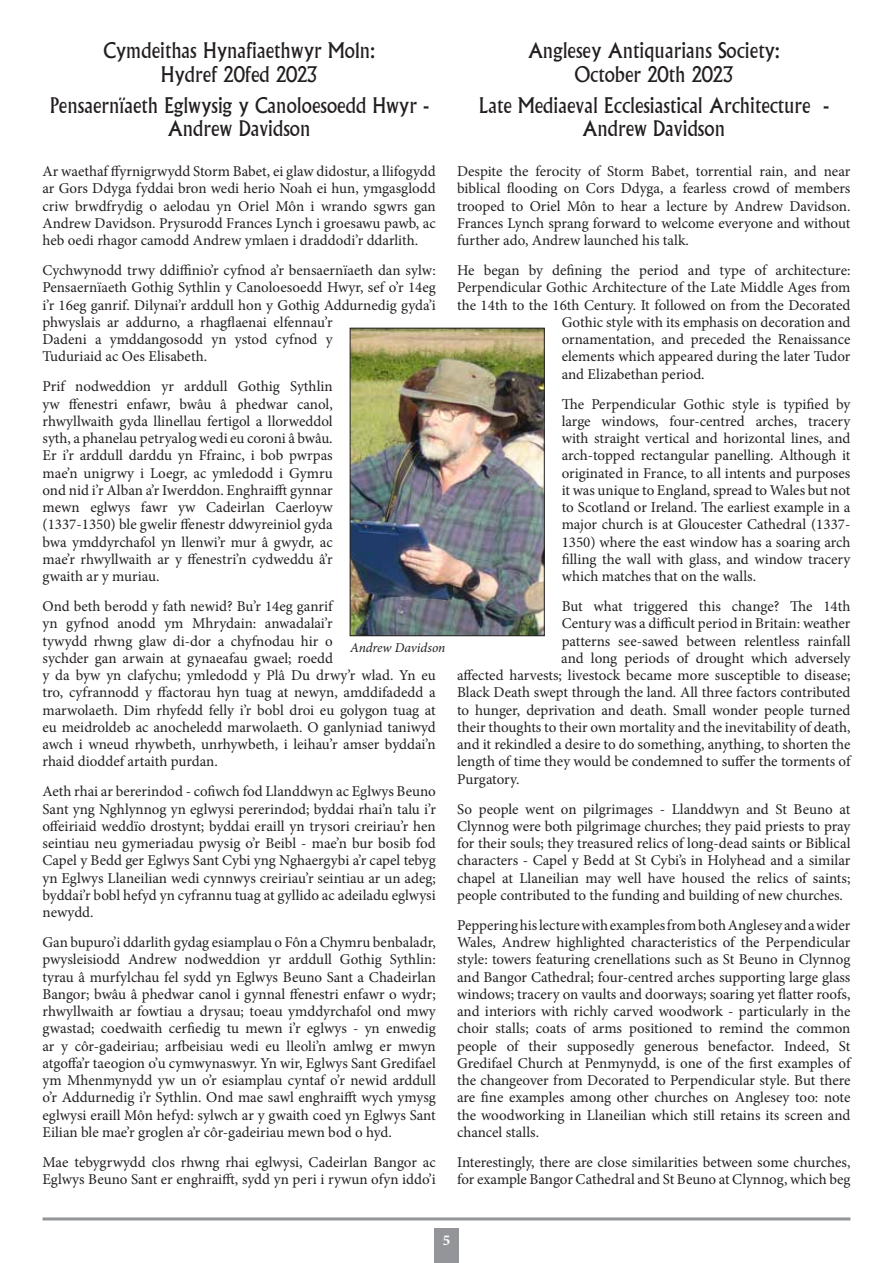
<style>
.page{position:relative;width:893px;height:1263px;background:#fff}
.page>*{position:absolute;margin:0;border:0;box-sizing:border-box;transform-origin:0 0}
.t1{font:21px/23.1px "Albertus";color:#231f20;text-align:center;scale:.9 1}
.t2{font:15px/17.2px "Minion Pro";color:#231f20;text-align:justify}
.t3{font:700 15px "Minion Pro";color:#fff}
.t4{font:italic 13.5px "Minion Pro";letter-spacing:-.005em;color:#231f20}
</style>
<div class="page">
<hr style="left:43px;top:1217px;width:807px;height:3px;background:#939598">
<div style="left:434px;top:1228px;width:25px;height:35px;background:#939598"></div>
<img style="left:352px;top:330px;width:191px;height:304px">
<div style="left:350px;top:328px;width:195px;height:308px;border:1px solid #231f20"></div>
<h1 class="t1" style="left:103px;top:40px;width:303px">Cymdeithas Hynafiaethwyr Mo1n:<br>Hydref 20fed 2023</h1>
<h1 class="t1" style="left:50px;top:94px;width:423px">Pensaernïaeth Eglwysig y Canoloesoedd Hwyr -<br>Andrew Davidson</h1>
<p class="t2" style="left:43px;top:163px;width:395px">Ar waethaf ffyrnigrwydd Storm Babet, ei glaw didostur, a llifogydd ar Gors Ddyga fyddai bron wedi herio Noah ei hun, ymgasglodd criw brwdfrydig o aelodau yn Oriel Môn i wrando sgwrs gan Andrew Davidson. Prysurodd Frances Lynch i groesawu pawb, ac heb oedi rhagor camodd Andrew ymlaen i draddodi’r ddarlith.</p>
<p class="t2" style="left:43px;top:262px;width:395px;text-align:left">Cychwynodd trwy ddiffinio’r cyfnod a’r bensaernïaeth dan sylw:<br>Pensaernïaeth Gothig Sythlin y Canoloesoedd Hwyr, sef o’r 14eg i’r 16eg ganrif. Dilynai’r arddull hon y Gothig Addurnedig gyda’i phwyslais ar addurno, a rhagflaenai elfennau’r<br>Dadeni a ymddangosodd yn ystod cyfnod y<br>Tuduriaid ac Oes Elisabeth.</p>
<p class="t2" style="left:43px;top:378px;width:292px">Prif nodweddion yr arddull Gothig Sythlin yw ffenestri enfawr, bwâu â phedwar canol, rhwyllwaith gyda llinellau fertigol a llorweddol syth, a phanelau petryalog wedi eu coroni â bwâu.<br>Er i’r arddull darddu yn Ffrainc, i bob pwrpas mae’n unigrwy i Loegr, ac ymledodd i Gymru ond nid i’r Alban a’r Iwerddon. Enghraifft gynnar mewn eglwys fawr yw Cadeirlan Caerloyw (1337-1350) ble gwelir ffenestr ddwyreiniol gyda bwa ymddyrchafol yn llenwi’r mur â gwydr, ac mae’r rhwyllwaith ar y ffenestri’n cydweddu â’r gwaith ar y muriau.</p>
<p class="t2" style="left:43px;top:598px;width:395px;text-align:left">Ond beth berodd y fath newid? Bu’r 14eg ganrif<br>yn gyfnod anodd ym Mhrydain: anwadalai’r<br>tywydd rhwng glaw di-dor a chyfnodau hir o<br>sychder gan arwain at gynaeafau gwael; roedd<br>y da byw yn clafychu; ymledodd y Plâ Du drwy’r wlad. Yn eu tro, cyfrannodd y ffactorau hyn tuag at newyn, amddifadedd a marwolaeth. Dim rhyfedd felly i’r bobl droi eu golygon tuag at eu meidroldeb ac anocheledd marwolaeth. O ganlyniad taniwyd awch i wneud rhywbeth, unrhywbeth, i leihau’r amser byddai’n rhaid dioddef artaith purdan.</p>
<p class="t2" style="left:43px;top:783px;width:395px">Aeth rhai ar bererindod - cofiwch fod Llanddwyn ac Eglwys Beuno Sant yng Nghlynnog yn eglwysi pererindod; byddai rhai’n talu i’r offeiriaid weddïo drostynt; byddai eraill yn trysori creiriau’r hen seintiau neu gymeriadau pwysig o’r Beibl - mae’n bur bosib fod Capel y Bedd ger Eglwys Sant Cybi yng Nghaergybi a’r capel tebyg yn Eglwys Llaneilian wedi cynnwys creiriau’r seintiau ar un adeg; byddai’r bobl hefyd yn cyfrannu tuag at gyllido ac adeiladu eglwysi newydd.</p>
<p class="t2" style="left:43px;top:934px;width:395px">Gan bupuro’i ddarlith gydag esiamplau o Fôn a Chymru benbaladr, pwysleisiodd Andrew nodweddion yr arddull Gothig Sythlin: tyrau â murfylchau fel sydd yn Eglwys Beuno Sant a Chadeirlan Bangor; bwâu â phedwar canol i gynnal ffenestri enfawr o wydr; rhwyllwaith ar fowtiau a drysau; toeau ymddyrchafol ond mwy gwastad; coedwaith cerfiedig tu mewn i’r eglwys - yn enwedig ar y côr-gadeiriau; arfbeisiau wedi eu lleoli’n amlwg er mwyn atgoffa’r taeogion o’u cymwynaswyr. Yn wir, Eglwys Sant Gredifael ym Mhenmynydd yw un o’r esiamplau cyntaf o’r newid arddull o’r Addurnedig i’r Sythlin. Ond mae sawl enghraifft wych ymysg eglwysi eraill Môn hefyd: sylwch ar y gwaith coed yn Eglwys Sant Eilian ble mae’r groglen a’r côr-gadeiriau mewn bod o hyd.</p>
<p class="t2" style="left:43px;top:1153px;width:395px">Mae tebygrwydd clos rhwng rhai eglwysi, Cadeirlan Bangor ac<br>Eglwys Beuno Sant er enghraifft, sydd yn peri i rywun ofyn iddo’i</p>
<p class="t4" style="left:350px;top:639px;width:97px">Andrew Davidson</p>
<h1 class="t1" style="left:528px;top:40px;width:281px">Anglesey Antiquarians Society:<br>October 20th 2023</h1>
<h1 class="t1" style="left:479px;top:94px;width:390px">Late Mediaeval Ecclesiastical Architecture -<br>Andrew Davidson</h1>
<p class="t2" style="left:457px;top:163px;width:395px">Despite the ferocity of Storm Babet, torrential rain, and near biblical flooding on Cors Ddyga, a fearless crowd of members trooped to Oriel Môn to hear a lecture by Andrew Davidson.<br>Frances Lynch sprang forward to welcome everyone and without further ado, Andrew launched his talk.</p>
<p class="t2" style="left:457px;top:262px;width:395px">He began by defining the period and type of architecture:</p>
<p class="t2" style="left:457px;top:279px;width:395px">Perpendicular Gothic Architecture of the Late Middle Ages from</p>
<p class="t2" style="left:457px;top:296px;width:395px">the 14th to the 16th Century. It followed on from the Decorated</p>
<p class="t2" style="left:562px;top:313px;width:290px">Gothic style with its emphasis on decoration and</p>
<p class="t2" style="left:562px;top:331px;width:290px">ornamentation, and preceded the Renaissance</p>
<p class="t2" style="left:562px;top:348px;width:290px">elements which appeared during the later Tudor</p>
<p class="t2" style="left:562px;top:365px;width:145px">and Elizabethan period.</p>
<p class="t2" style="left:562px;top:395px;width:290px">The Perpendicular Gothic style is typified by large windows, four-centred arches, tracery with straight vertical and horizontal lines, and arch-topped rectangular panelling. Although it originated in France, to all intents and purposes it was unique to England, spread to Wales but not to Scotland or Ireland. The earliest example in a major church is at Gloucester Cathedral (1337- 1350) where the east window has a soaring arch filling the wall with glass, and window tracery which matches that on the walls.</p>
<p class="t2" style="left:562px;top:598px;width:290px">But what triggered this change? The 14th</p>
<p class="t2" style="left:562px;top:615px;width:290px">Century was a difficult period in Britain: weather</p>
<p class="t2" style="left:562px;top:632px;width:290px">patterns see-sawed between relentless rainfall</p>
<p class="t2" style="left:561px;top:649px;width:291px">and long periods of drought which adversely</p>
<p class="t2" style="left:457px;top:667px;width:395px">affected harvests; livestock became more susceptible to disease;</p>
<p class="t2" style="left:457px;top:684px;width:395px">Black Death swept through the land. All three factors contributed</p>
<p class="t2" style="left:457px;top:701px;width:395px">to hunger, deprivation and death. Small wonder people turned</p>
<p class="t2" style="left:457px;top:718px;width:395px">their thoughts to their own mortality and the inevitability of death,</p>
<p class="t2" style="left:457px;top:736px;width:395px">and it rekindled a desire to do something, anything, to shorten the</p>
<p class="t2" style="left:457px;top:753px;width:395px">length of time they would be condemned to suffer the torments of</p>
<p class="t2" style="left:457px;top:770px;width:64px">Purgatory.</p>
<p class="t2" style="left:457px;top:800px;width:395px">So people went on pilgrimages - Llanddwyn and St Beuno at Clynnog were both pilgrimage churches; they paid priests to pray for their souls; they treasured relics of long-dead saints or Biblical characters - Capel y Bedd at St Cybi’s in Holyhead and a similar chapel at Llaneilian may well have housed the relics of saints; people contributed to the funding and building of new churches.</p>
<p class="t2" style="left:457px;top:916px;width:395px">Peppering his lecture with examples from both Anglesey and a wider Wales, Andrew highlighted characteristics of the Perpendicular style: towers featuring crenellations such as St Beuno in Clynnog and Bangor Cathedral; four-centred arches supporting large glass windows; tracery on vaults and doorways; soaring yet flatter roofs, and interiors with richly carved woodwork - particularly in the choir stalls; coats of arms positioned to remind the common people of their supposedly generous benefactor. Indeed, St Gredifael Church at Penmynydd, is one of the first examples of the changeover from Decorated to Perpendicular style. But there are fine examples among other churches on Anglesey too: note the woodworking in Llaneilian which still retains its screen and chancel stalls.</p>
<p class="t2" style="left:457px;top:1153px;width:395px">Interestingly, there are close similarities between some churches, for example Bangor Cathedral and St Beuno at Clynnog, which beg</p>
<p class="t3" style="left:443px;top:1230px;width:9px">5</p>
</div>
